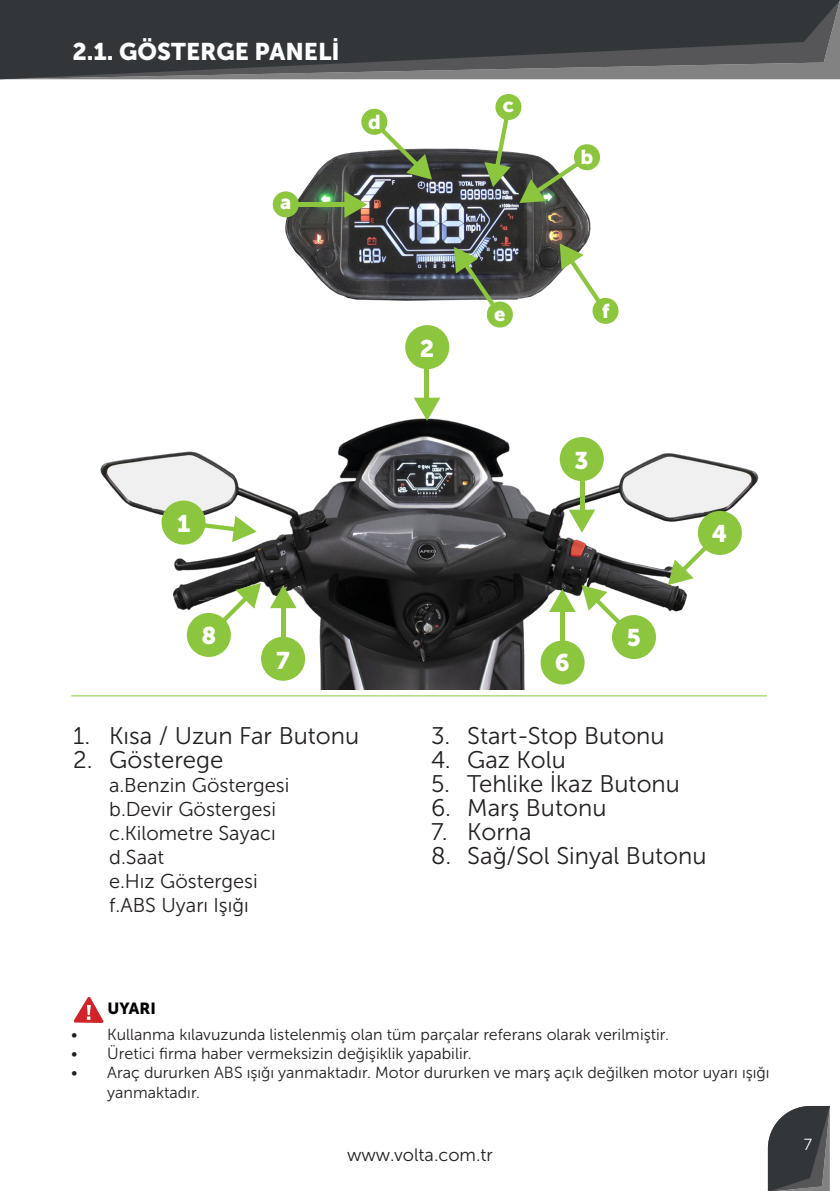
<style>
.page{position:relative;width:840px;height:1191px;background:#fff}
.page>*{position:absolute;margin:0;border:0;box-sizing:border-box;transform-origin:0 0}
.t1{font:24px "Museo Sans 300";color:#231f20}
.t2{font:24px "Museo Sans 900";color:#fff}
.t3{font:20px/24px "Museo Sans 300";color:#231f20}
.t4{font:20px "Museo Sans 900";color:#fff}
.t5{font:18px "Museo Sans 300";color:#231f20}
.t6{font:16px/19.2px "Museo Sans 300";color:#231f20}
.t7{font:16px "Museo Sans 900";color:#000}
.t8{font:16px "Museo Sans 300";color:#fff}
</style>
<div class="page">
<img style="left:100px;top:397px;width:659px;height:292px">
<svg style="left:767px;top:1106px;width:62px;height:85px"></svg>
<svg style="left:0;top:0;width:839px;height:79px;fill:#333638"></svg>
<img style="left:278px;top:148px;width:313px;height:221px">
<hr style="left:71px;top:695px;width:695px;height:1px;background:#8bc640">
<svg style="left:73px;top:997px;width:31px;height:26px"></svg>
<svg style="left:160px;top:499px;width:96px;height:47px"></svg>
<div style="left:579px;top:452px;width:5px;height:60px;background:#8bc63e"></div>
<div style="left:559px;top:437px;width:44px;height:44px;background:#8bc63e;border-radius:50%"></div>
<svg style="left:568px;top:509px;width:27px;height:23px"></svg>
<svg style="left:667px;top:509px;width:76px;height:76px"></svg>
<svg style="left:581px;top:585px;width:76px;height:76px"></svg>
<hr style="left:560px;top:609px;width:4px;height:60px;background:#8bc63e">
<div style="left:540px;top:640px;width:44px;height:44px;background:#8bc63e;border-radius:50%"></div>
<svg style="left:548px;top:589px;width:27px;height:23px"></svg>
<svg style="left:184px;top:583px;width:77px;height:76px"></svg>
<hr style="left:281px;top:605px;width:4px;height:61px;background:#8bc63e">
<div style="left:261px;top:636px;width:44px;height:44px;background:#8bc63e;border-radius:50%"></div>
<svg style="left:270px;top:585px;width:26px;height:23px"></svg>
<div style="left:424px;top:340px;width:5px;height:60px;background:#8bc63e"></div>
<div style="left:405px;top:325px;width:44px;height:44px;background:#8bc63e;border-radius:50%"></div>
<svg style="left:413px;top:398px;width:27px;height:23px"></svg>
<svg style="left:360px;top:108px;width:71px;height:72px"></svg>
<svg style="left:559px;top:243px;width:60px;height:83px"></svg>
<svg style="left:484px;top:94px;width:116px;height:109px"></svg>
<svg style="left:454px;top:247px;width:60px;height:82px"></svg>
<hr style="left:286px;top:203px;width:61px;height:4px;background:#8bc63e">
<div style="left:272px;top:191px;width:26px;height:26px;background:#8bc63e;border-radius:50%"></div>
<svg style="left:344px;top:191px;width:23px;height:27px"></svg>
<p class="t2" style="left:72px;top:38px;width:269px">2.1. GÖSTERGE PANELİ</p>
<p class="t4" style="left:280px;top:191px;width:13px">a</p>
<p class="t4" style="left:368px;top:111px;width:14px">d</p>
<p class="t2" style="left:419px;top:335px;width:16px">2</p>
<p class="t4" style="left:502px;top:94px;width:13px">c</p>
<p class="t4" style="left:580px;top:146px;width:14px">b</p>
<p class="t4" style="left:494px;top:302px;width:13px">e</p>
<p class="t4" style="left:601px;top:300px;width:9px">f</p>
<p class="t2" style="left:177px;top:509px;width:15px">1</p>
<p class="t2" style="left:201px;top:622px;width:16px">8</p>
<p class="t2" style="left:574px;top:447px;width:16px">3</p>
<p class="t2" style="left:276px;top:647px;width:15px">7</p>
<p class="t2" style="left:554px;top:649px;width:16px">6</p>
<p class="t2" style="left:626px;top:623px;width:16px">5</p>
<p class="t2" style="left:711px;top:520px;width:17px">4</p>
<p class="t1" style="left:73px;top:723px;width:287px">1. Kısa / Uzun Far Butonu</p>
<p class="t1" style="left:73px;top:747px;width:151px">2. Gösterege</p>
<p class="t3" style="left:109px;top:773px;width:182px">a.Benzin Göstergesi b.Devir Göstergesi c.Kilometre Sayacı d.Saat<br>e.Hız Göstergesi f.ABS Uyarı Işığı</p>
<p class="t1" style="left:431px;top:723px;width:235px">3. Start-Stop Butonu</p>
<p class="t1" style="left:431px;top:747px;width:136px">4. Gaz Kolu</p>
<p class="t1" style="left:431px;top:771px;width:250px">5. Tehlike İkaz Butonu</p>
<p class="t1" style="left:431px;top:795px;width:177px">6. Marş Butonu</p>
<p class="t1" style="left:431px;top:819px;width:102px">7. Korna</p>
<p class="t1" style="left:431px;top:843px;width:276px">8. Sağ/Sol Sinyal Butonu</p>
<p class="t7" style="left:107px;top:999px;width:50px">UYARI</p>
<p class="t6" style="left:71px;top:1025px;width:599px">• Kullanma kılavuzunda listelenmiş olan tüm parçalar referans olarak verilmiştir.</p>
<p class="t6" style="left:71px;top:1044px;width:402px">• Üretici firma haber vermeksizin değişiklik yapabilir.</p>
<p class="t6" style="left:107px;top:1063px;width:663px;text-indent:-36px">• Araç dururken ABS ışığı yanmaktadır. Motor dururken ve marş açık değilken motor uyarı ışığı yanmaktadır.</p>
<p class="t5" style="left:347px;top:1145px;width:147px">www.volta.com.tr</p>
<p class="t8" style="left:803px;top:1136px;width:10px">7</p>
</div>
